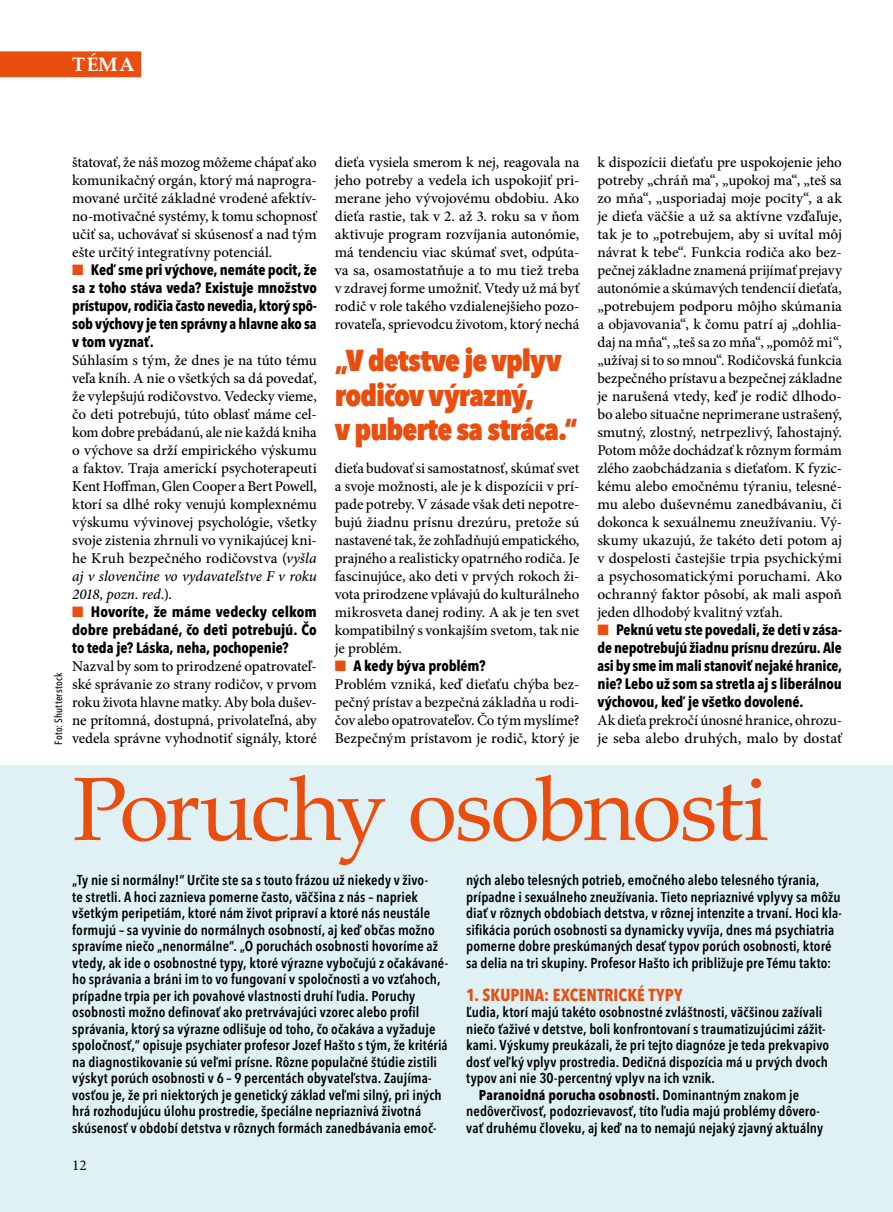
<style>
.page{position:relative;width:893px;height:1212px;background:#fff}
.page>*{position:absolute;margin:0;border:0;box-sizing:border-box;transform-origin:0 0}
.t1{font:90px "Palatino Linotype";letter-spacing:-.03em;color:#e94e0f}
.t2{font:800 condensed 30px/34.5px "Avenir Next LT Pro";letter-spacing:-.03em;color:#e94e0f}
.t3{font:700 19.5px "Palatino Linotype";color:#fff}
.t4{font:700 condensed 17.25px "Avenir Next LT Pro";letter-spacing:.005em;color:#e94e0f}
.t5{font:500 15px/18px "Minion Pro";letter-spacing:-.005em;color:#000;text-align:justify}
.t6{font:700 condensed 15px/18px "Avenir Next LT Pro";letter-spacing:-.005em;color:#000;text-align:justify}
.t7{font:15px "Minion Pro";color:#000}
.t8{font:600 condensed 14.25px/16.5px "Avenir Next LT Pro";letter-spacing:.005em;color:#000}
.t9{font:700 condensed 14.25px "Avenir Next LT Pro";letter-spacing:.005em;color:#000}
.t10{font:500 condensed 10.5px "Avenir Next LT Pro";letter-spacing:.02em;color:#000}
.s1{color:#e94e0f}
.s2{font-style:italic}
.s3{font-weight:600}
</style>
<div class="page">
<div style="left:0;top:765px;width:893px;height:447px;background:#e0f1f5"></div>
<div style="left:0;top:51px;width:141px;height:26px;background:#e94e0f"></div>
<h3 class="t3" style="left:72px;top:51px;width:64px">téma</h3>
<p class="t10" style="left:52px;top:745px;width:74px;rotate:-90deg">Foto: Shutterstock</p>
<p class="t5" style="left:72px;top:153px;width:246px">štatovať, že náš mozog môžeme chápať ako komunikačný orgán, ktorý má naprogra&shy;mované určité základné vrodené afektív&shy;no-motivačné systémy, k tomu schopnosť učiť sa, uchovávať si skúsenosť a nad tým ešte určitý integratívny potenciál.</p>
<p class="t6" style="left:72px;top:260px;width:246px"><span class="s1">■</span> Keď sme pri výchove, nemáte pocit, že sa z toho stáva veda? Existuje množstvo prístupov, rodičia často nevedia, ktorý spô&shy;sob výchovy je ten správny a hlavne ako sa v tom vyznať.</p>
<p class="t5" style="left:72px;top:351px;width:246px">Súhlasím s tým, že dnes je na túto tému veľa kníh. A nie o všetkých sa dá povedať, že vylepšujú rodičovstvo. Vedecky vieme, čo deti potrebujú, túto oblasť máme cel&shy;kom dobre prebádanú, ale nie každá kniha o výchove sa drží empirického výskumu a faktov. Traja americkí psychoterapeuti Kent Hoffman, Glen Cooper a Bert Powell, ktorí sa dlhé roky venujú komplexnému výskumu vývinovej psychológie, všetky svoje zistenia zhrnuli vo vynikajúcej kni&shy;he Kruh bezpečného rodičovstva (<span class="s2">vyšla aj v slovenčine vo vydavateľstve F v roku 2018, pozn. red.</span>).</p>
<p class="t6" style="left:72px;top:602px;width:246px"><span class="s1">■</span> Hovoríte, že máme vedecky celkom dobre prebádané, čo deti potrebujú. Čo to teda je? Láska, neha, pochopenie?</p>
<p class="t5" style="left:72px;top:657px;width:246px">Nazval by som to prirodzené opatrovateľ&shy;ské správanie zo strany rodičov, v prvom roku života hlavne matky. Aby bola dušev&shy;ne prítomná, dostupná, privolateľná, aby vedela správne vyhodnotiť signály, ktoré</p>
<p class="t5" style="left:335px;top:153px;width:246px">dieťa vysiela smerom k nej, reagovala na jeho potreby a vedela ich uspokojiť pri&shy;merane jeho vývojovému obdobiu. Ako dieťa rastie, tak v 2. až 3. roku sa v ňom aktivuje program rozvíjania autonómie, má tendenciu viac skúmať svet, odpúta&shy;va sa, osamostatňuje a to mu tiež treba v zdravej forme umožniť. Vtedy už má byť rodič v role takého vzdialenejšieho pozo&shy;rovateľa, sprievodcu životom, ktorý nechá</p>
<h2 class="t2" style="left:335px;top:343px;width:244px">„V detstve je vplyv rodičov výrazný,<br>v puberte sa stráca.“</h2>
<p class="t5" style="left:335px;top:459px;width:246px">dieťa budovať si samostatnosť, skúmať svet a svoje možnosti, ale je k dispozícii v prí&shy;pade potreby. V zásade však deti nepotre&shy;bujú žiadnu prísnu drezúru, pretože sú nastavené tak, že zohľadňujú empatického, prajného a realisticky opatrného rodiča. Je fascinujúce, ako deti v prvých rokoch ži&shy;vota prirodzene vplávajú do kulturálneho mikrosveta danej rodiny. A ak je ten svet kompatibilný s vonkajším svetom, tak nie je problém.</p>
<p class="t6" style="left:335px;top:656px;width:152px"><span class="s1">■</span> A kedy býva problém?</p>
<p class="t5" style="left:335px;top:675px;width:246px">Problém vzniká, keď dieťaťu chýba bez&shy;pečný prístav a bezpečná základňa u rodi&shy;čov alebo opatrovateľov. Čo tým myslíme?<br>Bezpečným prístavom je rodič, ktorý je</p>
<p class="t5" style="left:597px;top:153px;width:246px">k dispozícii dieťaťu pre uspokojenie jeho potreby „chráň ma“, „upokoj ma“, „teš sa zo mňa“, „usporiadaj moje pocity“, a ak je dieťa väčšie a už sa aktívne vzďaľuje, tak je to „potrebujem, aby si uvítal môj návrat k tebe“. Funkcia rodiča ako bez&shy;pečnej základne znamená prijímať prejavy autonómie a skúmavých tendencií dieťaťa, „potrebujem podporu môjho skúmania a objavovania“, k čomu patrí aj „dohlia&shy;daj na mňa“, „teš sa zo mňa“, „pomôž mi“, „užívaj si to so mnou“. Rodičovská funkcia bezpečného prístavu a bezpečnej základne je narušená vtedy, keď je rodič dlhodo&shy;bo alebo situačne neprimerane ustrašený, smutný, zlostný, netrpezlivý, ľahostajný.<br>Potom môže dochádzať k rôznym formám zlého zaobchádzania s dieťaťom. K fyzic&shy;kému alebo emočnému týraniu, telesné&shy;mu alebo duševnému zanedbávaniu, či dokonca k sexuálnemu zneužívaniu. Vý&shy;skumy ukazujú, že takéto deti potom aj v dospelosti častejšie trpia psychickými a psychosomatickými poruchami. Ako ochranný faktor pôsobí, ak mali aspoň jeden dlhodobý kvalitný vzťah.</p>
<p class="t6" style="left:597px;top:620px;width:246px"><span class="s1">■</span> Peknú vetu ste povedali, že deti v zása&shy;de nepotrebujú žiadnu prísnu drezúru. Ale asi by sme im mali stanoviť nejaké hranice, nie? Lebo už som sa stretla aj s liberálnou výchovou, keď je všetko dovolené.</p>
<p class="t5" style="left:597px;top:711px;width:246px">Ak dieťa prekročí únosné hranice, ohrozu&shy;je seba alebo druhých, malo by dostať</p>
<h1 class="t1" style="left:72px;top:745px;width:699px">Poruchy osobnosti</h1>
<p class="t8" style="left:72px;top:872px;width:377px">„Ty nie si normálny!“ Určite ste sa s touto frázou už niekedy v živo-<br>te stretli. A hoci zaznieva pomerne často, väčšina z nás – napriek všetkým peripetiám, ktoré nám život pripraví a ktoré nás neustále formujú – sa vyvinie do normálnych osobností, aj keď občas možno spravíme niečo „nenormálne“. „O poruchách osobnosti hovoríme až vtedy, ak ide o osobnostné typy, ktoré výrazne vybočujú z očakávané&shy;ho správania a bráni im to vo fungovaní v spoločnosti a vo vzťahoch, prípadne trpia per ich povahové vlastnosti druhí ľudia. Poruchy osobnosti možno definovať ako pretrvávajúci vzorec alebo profil správania, ktorý sa výrazne odlišuje od toho, čo očakáva a vyžaduje spoločnosť,“ opisuje psychiater profesor Jozef Hašto s tým, že kritériá na diagnostikovanie sú veľmi prísne. Rôzne populačné štúdie zistili výskyt porúch osobnosti v 6 – 9 percentách obyvateľstva. Zaujíma&shy;vosťou je, že pri niektorých je genetický základ veľmi silný, pri iných hrá rozhodujúcu úlohu prostredie, špeciálne nepriaznivá životná skúsenosť v období detstva v rôznych formách zanedbávania emoč-</p>
<p class="t8" style="left:466px;top:872px;width:377px">ných alebo telesných potrieb, emočného alebo telesného týrania, prípadne i sexuálneho zneužívania. Tieto nepriaznivé vplyvy sa môžu diať v rôznych obdobiach detstva, v rôznej intenzite a trvaní. Hoci kla&shy;sifikácia porúch osobnosti sa dynamicky vyvíja, dnes má psychiatria pomerne dobre preskúmaných desať typov porúch osobnosti, ktoré sa delia na tri skupiny. Profesor Hašto ich približuje pre Tému takto:</p>
<p class="t4" style="left:466px;top:984px;width:27px">1. skup</p>
<p class="t4" style="left:519px;top:984px;width:165px">ina: Excentrické typy</p>
<p class="t8" style="left:466px;top:1004px;width:358px">Ľudia, ktorí majú takéto osobnostné zvláštnosti, väčšinou zažívali</p>
<p class="t8" style="left:466px;top:1020px;width:361px">niečo ťaživé v detstve, boli konfrontovaní s traumatizujúcimi zážit-</p>
<p class="t8" style="left:466px;top:1037px;width:365px">kami. Výskumy preukázali, že pri tejto diagnóze je teda prekvapivo</p>
<p class="t8" style="left:466px;top:1053px;width:363px">dosť veľký vplyv prostredia. Dedičná dispozícia má u prvých dvoch</p>
<p class="t8" style="left:466px;top:1070px;width:250px">typov ani nie 30-percentný vplyv na ich vznik.</p>
<p class="t9" style="left:479px;top:1086px;width:322px">Paranoidná porucha osobnosti. <span class="s3">Dominantným znakom je</span></p>
<p class="t8" style="left:466px;top:1103px;width:355px">nedôverčivosť, podozrievavosť, títo ľudia majú problémy dôvero-</p>
<p class="t8" style="left:466px;top:1119px;width:359px">vať druhému človeku, aj keď na to nemajú nejaký zjavný aktuálny</p>
<p class="t7" style="left:72px;top:1155px;width:16px">12</p>
</div>
